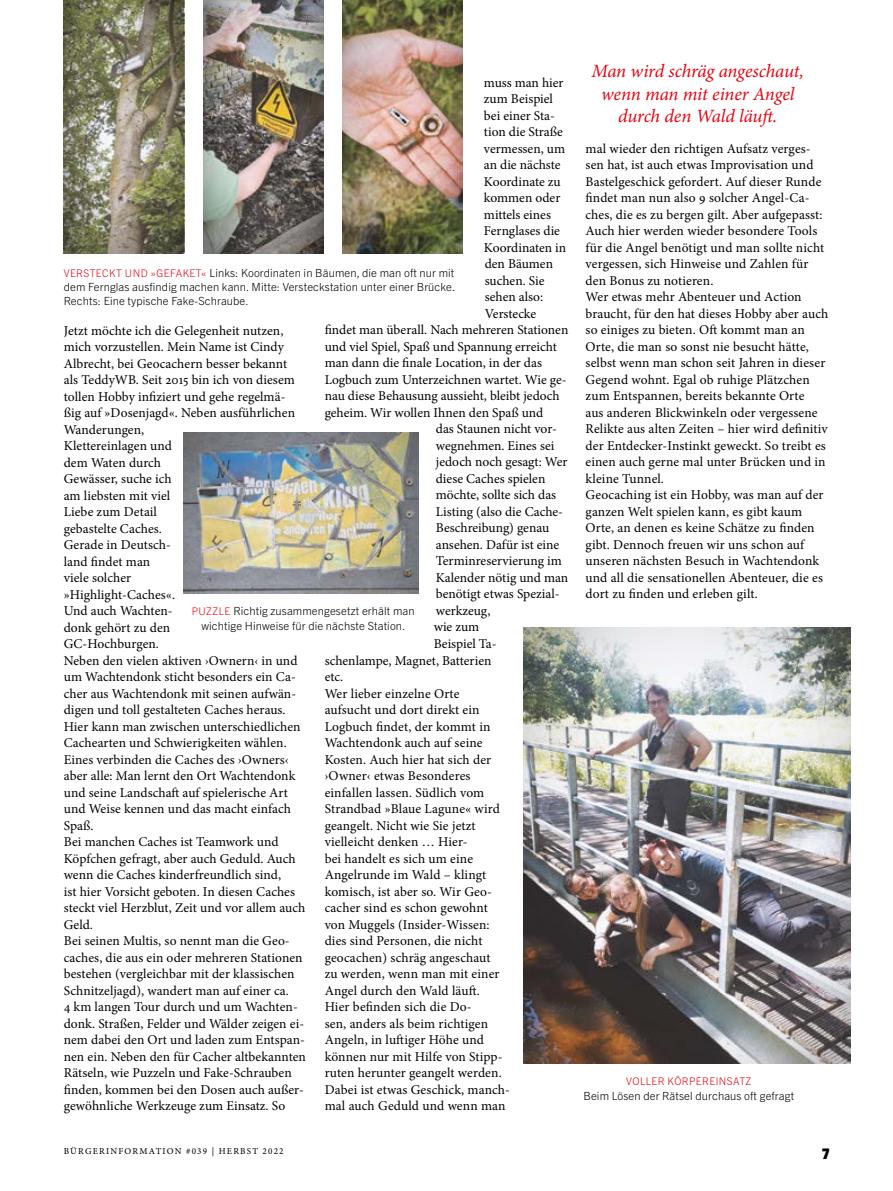
<style>
.page{position:relative;width:893px;height:1191px;background:#fff}
.page>*{position:absolute;margin:0;border:0;box-sizing:border-box;transform-origin:0 0}
.t1{font:italic 18.75px/22.5px "Minion Pro";letter-spacing:-.015em;color:#e30613;text-align:center}
.t2{font:15px "Hillray";color:#000}
.t3{font:13.5px/16.5px "Minion Pro";letter-spacing:.005em;color:#000}
.t4{font:300 11.25px/14.2px "Trade Gothic Next LT Pro";letter-spacing:.01em;color:#000;text-align:justify}
.t5{font:300 10.5px "Trade Gothic Next LT Pro";letter-spacing:.04em;color:#e30613}
.t6{font:9px "Minion Pro Capt";letter-spacing:.135em;color:#000}
.s1{font-size:10.5px;color:#e30613}
</style>
<div class="page">
<svg style="left:64px;top:0;width:120px;height:254px;background:#848269"></svg>
<img style="left:184px;top:432px;width:235px;height:162px">
<img style="left:203px;top:0;width:120px;height:254px">
<img style="left:342px;top:0;width:120px;height:254px">
<img style="left:524px;top:628px;width:326px;height:435px">
<p class="t3" style="left:484px;top:74px;width:81px">muss man hier</p>
<p class="t3" style="left:484px;top:91px;width:70px">zum Beispiel</p>
<p class="t3" style="left:484px;top:107px;width:73px">bei einer Sta-</p>
<p class="t3" style="left:484px;top:124px;width:80px">tion die Straße</p>
<p class="t3" style="left:484px;top:140px;width:83px">vermessen, um</p>
<p class="t3" style="left:484px;top:157px;width:78px">an die nächste</p>
<p class="t3" style="left:484px;top:173px;width:78px">Koordinate zu</p>
<p class="t3" style="left:484px;top:190px;width:78px">kommen oder</p>
<p class="t3" style="left:484px;top:206px;width:68px">mittels eines</p>
<p class="t3" style="left:484px;top:223px;width:78px">Fernglases die</p>
<p class="t3" style="left:484px;top:239px;width:84px">Koordinaten in</p>
<p class="t3" style="left:485px;top:256px;width:70px">den Bäumen</p>
<p class="t3" style="left:485px;top:272px;width:61px">suchen. Sie</p>
<p class="t3" style="left:485px;top:289px;width:60px">sehen also:</p>
<p class="t3" style="left:485px;top:305px;width:53px">Verstecke</p>
<p class="t3" style="left:325px;top:322px;width:245px">findet man überall. Nach mehreren Stationen</p>
<p class="t3" style="left:325px;top:338px;width:234px">und viel Spiel, Spaß und Spannung erreicht</p>
<p class="t3" style="left:325px;top:355px;width:219px">man dann die finale Location, in der das</p>
<p class="t3" style="left:325px;top:371px;width:243px">Logbuch zum Unterzeichnen wartet. Wie ge-</p>
<p class="t3" style="left:325px;top:388px;width:236px">nau diese Behausung aussieht, bleibt jedoch</p>
<p class="t3" style="left:325px;top:404px;width:220px">geheim. Wir wollen Ihnen den Spaß und</p>
<p class="t3" style="left:436px;top:421px;width:122px">das Staunen nicht vor-</p>
<p class="t3" style="left:436px;top:437px;width:120px">wegnehmen. Eines sei</p>
<p class="t3" style="left:436px;top:454px;width:133px">jedoch noch gesagt: Wer</p>
<p class="t3" style="left:436px;top:470px;width:111px">diese Caches spielen</p>
<p class="t3" style="left:436px;top:487px;width:122px">möchte, sollte sich das</p>
<p class="t3" style="left:436px;top:503px;width:129px">Listing (also die Cache-</p>
<p class="t3" style="left:436px;top:520px;width:115px">Beschreibung) genau</p>
<p class="t3" style="left:436px;top:536px;width:125px">ansehen. Dafür ist eine</p>
<p class="t3" style="left:436px;top:553px;width:127px">Terminreservierung im</p>
<p class="t3" style="left:436px;top:569px;width:134px">Kalender nötig und man</p>
<p class="t3" style="left:436px;top:586px;width:125px">benötigt etwas Spezial-</p>
<p class="t3" style="left:436px;top:602px;width:56px">werkzeug,</p>
<p class="t3" style="left:434px;top:619px;width:47px">wie zum</p>
<p class="t3" style="left:434px;top:635px;width:64px">Beispiel Ta-</p>
<p class="t3" style="left:325px;top:652px;width:168px">schenlampe, Magnet, Batterien</p>
<p class="t3" style="left:325px;top:668px;width:20px">etc.</p>
<p class="t3" style="left:325px;top:685px;width:136px">Wer lieber einzelne Orte</p>
<p class="t3" style="left:325px;top:701px;width:156px">aufsucht und dort direkt ein</p>
<p class="t3" style="left:325px;top:718px;width:167px">Logbuch findet, der kommt in</p>
<p class="t3" style="left:325px;top:734px;width:159px">Wachtendonk auch auf seine</p>
<p class="t3" style="left:325px;top:751px;width:168px">Kosten. Auch hier hat sich der</p>
<p class="t3" style="left:325px;top:767px;width:147px">›Owner‹ etwas Besonderes</p>
<p class="t3" style="left:325px;top:784px;width:161px">einfallen lassen. Südlich vom</p>
<p class="t3" style="left:325px;top:800px;width:177px">Strandbad »Blaue Lagune« wird</p>
<p class="t3" style="left:325px;top:817px;width:153px">geangelt. Nicht wie Sie jetzt</p>
<p class="t3" style="left:325px;top:833px;width:145px">vielleicht denken … Hier-</p>
<p class="t3" style="left:325px;top:850px;width:150px">bei handelt es sich um eine</p>
<p class="t3" style="left:325px;top:866px;width:163px">Angelrunde im Wald – klingt</p>
<p class="t3" style="left:325px;top:883px;width:169px">komisch, ist aber so. Wir Geo-</p>
<p class="t3" style="left:325px;top:899px;width:165px">cacher sind es schon gewohnt</p>
<p class="t3" style="left:325px;top:916px;width:166px">von Muggels (Insider-Wissen:</p>
<p class="t3" style="left:325px;top:932px;width:159px">dies sind Personen, die nicht</p>
<p class="t3" style="left:325px;top:949px;width:167px">geocachen) schräg angeschaut</p>
<p class="t3" style="left:325px;top:965px;width:176px">zu werden, wenn man mit einer</p>
<p class="t3" style="left:325px;top:982px;width:157px">Angel durch den Wald läuft.</p>
<p class="t3" style="left:325px;top:998px;width:149px">Hier befinden sich die Do-</p>
<p class="t3" style="left:325px;top:1015px;width:165px">sen, anders als beim richtigen</p>
<p class="t3" style="left:325px;top:1031px;width:161px">Angeln, in luftiger Höhe und</p>
<p class="t3" style="left:325px;top:1048px;width:179px">können nur mit Hilfe von Stipp-</p>
<p class="t3" style="left:325px;top:1064px;width:179px">ruten herunter geangelt werden.</p>
<p class="t3" style="left:325px;top:1081px;width:187px">Dabei ist etwas Geschick, manch-</p>
<p class="t3" style="left:325px;top:1097px;width:182px">mal auch Geduld und wenn man</p>
<p class="t4" style="left:64px;top:265px;width:393px"><span class="s1">VERSTECKT UND »GEFAKET«</span> Links: Koordinaten in Bäumen, die man oft nur mit dem Fernglas ausfindig machen kann. Mitte: Versteckstation unter einer Brücke.<br>Rechts: Eine typische Fake-Schraube.</p>
<p class="t3" style="left:64px;top:322px;width:244px">Jetzt möchte ich die Gelegenheit nutzen, mich vorzustellen. Mein Name ist Cindy<br>Albrecht, bei Geocachern besser bekannt<br>als TeddyWB. Seit 2015 bin ich von diesem tollen Hobby infiziert und gehe regelmä&shy;ßig auf »Dosenjagd«. Neben ausführlichen<br>Wanderungen,<br>Klettereinlagen und<br>dem Waten durch<br>Gewässer, suche ich<br>am liebsten mit viel<br>Liebe zum Detail<br>gebastelte Caches.<br>Gerade in Deutsch-<br>land findet man<br>viele solcher<br>»Highlight-Caches«.<br>Und auch Wachten-<br>donk gehört zu den<br>GC-Hochburgen.<br>Neben den vielen aktiven ›Ownern‹ in und um Wachtendonk sticht besonders ein Ca&shy;cher aus Wachtendonk mit seinen aufwän&shy;digen und toll gestalteten Caches heraus.<br>Hier kann man zwischen unterschiedlichen<br>Cachearten und Schwierigkeiten wählen.<br>Eines verbinden die Caches des ›Owners‹ aber alle: Man lernt den Ort Wachtendonk und seine Landschaft auf spielerische Art und Weise kennen und das macht einfach<br>Spaß.<br>Bei manchen Caches ist Teamwork und<br>Köpfchen gefragt, aber auch Geduld. Auch wenn die Caches kinderfreundlich sind,<br>ist hier Vorsicht geboten. In diesen Caches steckt viel Herzblut, Zeit und vor allem auch<br>Geld.<br>Bei seinen Multis, so nennt man die Geo&shy;caches, die aus ein oder mehreren Stationen bestehen (vergleichbar mit der klassischen<br>Schnitzeljagd), wandert man auf einer ca.<br>4 km langen Tour durch und um Wachten&shy;donk. Straßen, Felder und Wälder zeigen ei&shy;nem dabei den Ort und laden zum Entspan&shy;nen ein. Neben den für Cacher altbekannten<br>Rätseln, wie Puzzeln und Fake-Schrauben finden, kommen bei den Dosen auch außer&shy;gewöhnliche Werkzeuge zum Einsatz. So</p>
<p class="t4" style="left:192px;top:603px;width:224px;text-align:center"><span class="s1">PUZZLE</span> Richtig zusammengesetzt erhält man wichtige Hinweise für die nächste Station.</p>
<p class="t6" style="left:64px;top:1145px;width:221px">BÜRGERINFORMATION #039 | HERBST 2022</p>
<h1 class="t1" style="left:591px;top:60px;width:214px">Man wird schräg angeschaut, wenn man mit einer Angel durch den Wald läuft.</h1>
<p class="t3" style="left:586px;top:140px;width:244px">mal wieder den richtigen Aufsatz verges&shy;sen hat, ist auch etwas Improvisation und Bastelgeschick gefordert. Auf dieser Runde findet man nun also 9 solcher Angel-Ca&shy;ches, die es zu bergen gilt. Aber aufgepasst:<br>Auch hier werden wieder besondere Tools für die Angel benötigt und man sollte nicht vergessen, sich Hinweise und Zahlen für den Bonus zu notieren.<br>Wer etwas mehr Abenteuer und Action braucht, für den hat dieses Hobby aber auch so einiges zu bieten. Oft kommt man an Orte, die man so sonst nie besucht hätte, selbst wenn man schon seit Jahren in dieser Gegend wohnt. Egal ob ruhige Plätzchen zum Entspannen, bereits bekannte Orte<br>aus anderen Blickwinkeln oder vergessene Relikte aus alten Zeiten – hier wird definitiv der Entdecker-Instinkt geweckt. So treibt es einen auch gerne mal unter Brücken und in kleine Tunnel.<br>Geocaching ist ein Hobby, was man auf der ganzen Welt spielen kann, es gibt kaum Orte, an denen es keine Schätze zu finden gibt. Dennoch freuen wir uns schon auf unseren nächsten Besuch in Wachtendonk und all die sensationellen Abenteuer, die es dort zu finden und erleben gilt.</p>
<p class="t5" style="left:626px;top:1074px;width:127px">VOLLER KÖRPEREINSATZ</p>
<p class="t4" style="left:584px;top:1087px;width:212px">Beim Lösen der Rätsel durchaus oft gefragt</p>
<p class="t2" style="left:822px;top:1145px;width:9px">7</p>
</div>
